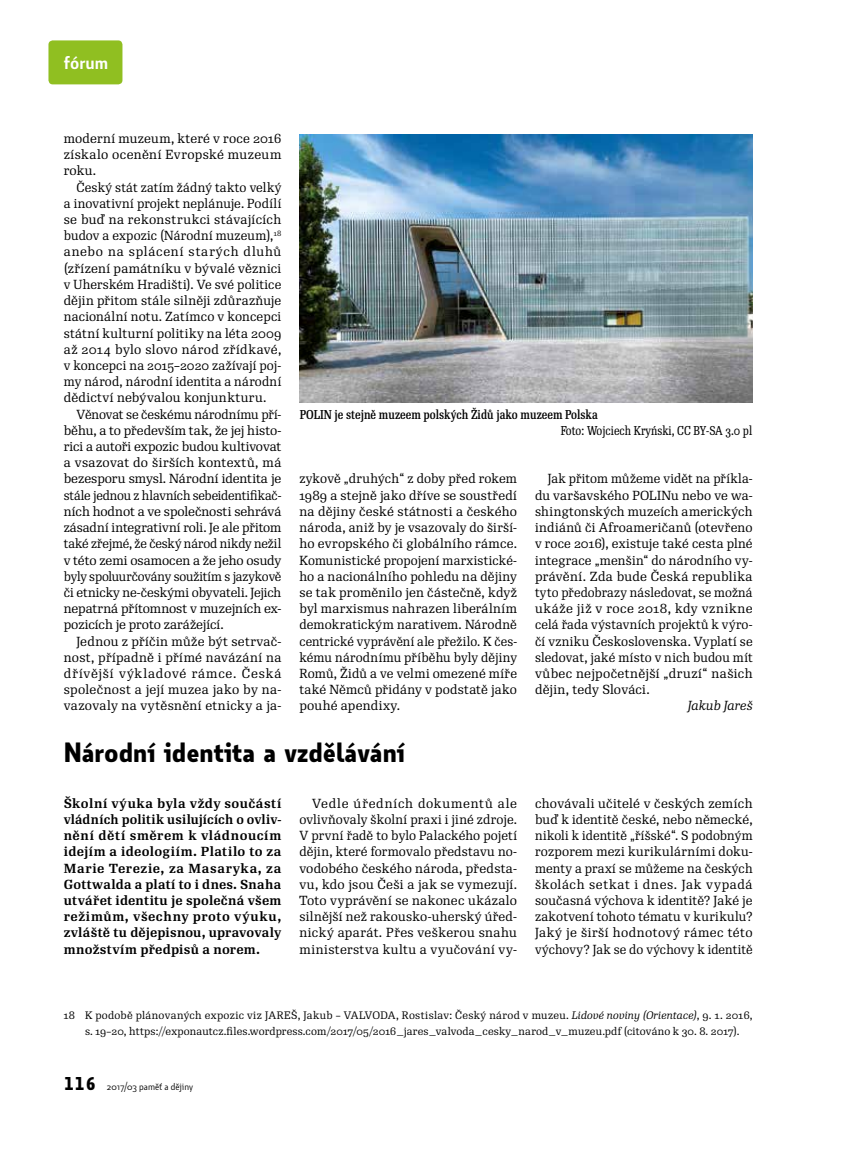
<style>
.page{position:relative;width:859px;height:1149px;background:#fff}
.page>*{position:absolute;margin:0;border:0;box-sizing:border-box;transform-origin:0 0}
.t1{font:700 27px "Botanika Std";color:#000}
.t2{font:600 18px "Botanika Std";letter-spacing:.005em;color:#fff}
.t3{font:12.75px/16.2px "Re Public Std";letter-spacing:.02em;color:#000;text-align:justify}
.t4{font:12.75px/16.2px "Re Public Std";letter-spacing:.02em;color:#000;text-align:justify;scale:.96 1}
.t5{font:700 12.75px/16.2px "Re Public Std";letter-spacing:.01em;color:#000;text-align:justify}
.t6{font:italic 12.75px "Re Public Std";letter-spacing:.005em;color:#000}
.t7{font:500 12.45px "Re Public Std Cond";color:#000}
.t8{font:12.45px "Re Public Std Cond";color:#000}
.t9{font:10.5px/16.2px "Re Public Std";letter-spacing:.015em;color:#000}
.t10{font:9.75px "Botanika Std";color:#000}
.s1{font-style:italic}
.s2{font-family:"Botanika Mono";font-weight:700;font-size:18px}
</style>
<div class="page">
<div style="left:48px;top:40px;width:74px;height:44px;background:#90bf21;border-radius:4px"></div>
<img style="left:300px;top:135px;width:453px;height:267px">
<h2 class="t2" style="left:64px;top:50px;width:46px">fórum</h2>
<p class="t3" style="left:64px;top:130px;width:219px">moderní muzeum, které v roce 2016 získalo ocenění Evropské muzeum roku.</p>
<p class="t3" style="left:64px;top:179px;width:219px;text-indent:13px">Český stát zatím žádný takto velký a inovativní projekt neplánuje. Podílí se buď na rekonstrukci stávajících budov a expozic (Národní muzeum),<sup>18 </sup>anebo na splácení starých dluhů (zřízení památníku v bývalé věznici v Uherském Hradišti). Ve své politice dějin přitom stále silněji zdůrazňuje nacionální notu. Zatímco v koncepci státní kulturní politiky na léta 2009 až 2014 bylo slovo národ zřídkavé, v koncepci na 2015–2020 zažívají poj&shy;my národ, národní identita a národní dědictví nebývalou konjunkturu.</p>
<p class="t3" style="left:64px;top:406px;width:219px;text-indent:13px">Věnovat se českému národnímu pří&shy;běhu, a to především tak, že jej histo&shy;rici a autoři expozic budou kultivovat a vsazovat do širších kontextů, má bezesporu smysl. Národní identita je stále jednou z hlavních sebeidentifikač&shy;ních hodnot a ve společnosti sehrává zásadní integrativní roli. Je ale přitom také zřejmé, že český národ nikdy nežil v této zemi osamocen a že jeho osudy byly spoluurčovány soužitím s jazykově či etnicky ne-českými obyvateli. Jejich nepatrná přítomnost v muzejních ex&shy;pozicích je proto zarážející.</p>
<p class="t3" style="left:64px;top:633px;width:219px;text-indent:13px">Jednou z příčin může být setrvač&shy;nost, případně i přímé navázání na dřívější výkladové rámce. Česká společnost a její muzea jako by na&shy;vazovaly na vytěsnění etnicky a ja-</p>
<p class="t7" style="left:300px;top:406px;width:300px">POLIN je stejně muzeem polských Židů jako muzeem Polska</p>
<p class="t8" style="left:561px;top:422px;width:193px">Foto: Wojciech Kryński, CC BY-SA 3.0 pl</p>
<p class="t3" style="left:299px;top:471px;width:219px">zykově „druhých“ z doby před rokem 1989 a stejně jako dříve se soustředí na dějiny české státnosti a českého národa, aniž by je vsazovaly do širší&shy;ho evropského či globálního rámce.<br>Komunistické propojení marxistické&shy;ho a nacionálního pohledu na dějiny se tak proměnilo jen částečně, když byl marxismus nahrazen liberálním demokratickým narativem. Národně centrické vyprávění ale přežilo. K čes&shy;kému národnímu příběhu byly dějiny Romů, Židů a ve velmi omezené míře také Němců přidány v podstatě jako pouhé apendixy.</p>
<p class="t4" style="left:535px;top:471px;width:228px;text-indent:13px">Jak přitom můžeme vidět na příkla&shy;du varšavského POLINu nebo ve wa&shy;shingtonských muzeích amerických indiánů či Afroameričanů (otevřeno v roce 2016), existuje také cesta plné integrace „menšin“ do národního vy&shy;právění. Zda bude Česká republika tyto předobrazy následovat, se možná ukáže již v roce 2018, kdy vznikne celá řada výstavních projektů k výro&shy;čí vzniku Československa. Vyplatí se sledovat, jaké místo v nich budou mít vůbec nejpočetnější „druzí“ našich dějin, tedy Slováci.</p>
<p class="t6" style="left:688px;top:697px;width:66px">Jakub Jareš</p>
<h1 class="t1" style="left:64px;top:734px;width:343px">Národní identita a vzdělávání</h1>
<p class="t5" style="left:64px;top:794px;width:219px">Školní výuka byla vždy součástí vládních politik usilujících o ovliv&shy;nění dětí směrem k vládnoucím idejím a ideologiím. Platilo to za Marie Terezie, za Masaryka, za Gottwalda a platí to i dnes. Snaha utvářet identitu je společná všem režimům, všechny proto výuku, zvláště tu dějepisnou, upravovaly množstvím předpisů a norem.</p>
<p class="t3" style="left:299px;top:795px;width:219px;text-indent:13px">Vedle úředních dokumentů ale ovlivňovaly školní praxi i jiné zdroje.<br>V první řadě to bylo Palackého pojetí dějin, které formovalo představu no&shy;vodobého českého národa, předsta&shy;vu, kdo jsou Češi a jak se vymezují.<br>Toto vyprávění se nakonec ukázalo silnější než rakousko-uherský úřed&shy;nický aparát. Přes veškerou snahu ministerstva kultu a vyučování vy-</p>
<p class="t3" style="left:535px;top:795px;width:219px">chovávali učitelé v českých zemích buď k identitě české, nebo německé, nikoli k identitě „říšské“. S podobným rozporem mezi kurikulárními doku&shy;menty a praxí se můžeme na českých školách setkat i dnes. Jak vypadá současná výchova k identitě? Jaké je zakotvení tohoto tématu v kurikulu?<br>Jaký je širší hodnotový rámec této výchovy? Jak se do výchovy k identitě</p>
<p class="t9" style="left:85px;top:1006px;width:669px;text-indent:-21px">18 K podobě plánovaných expozic viz JAREŠ, Jakub – VALVODA, Rostislav: Český národ v muzeu. <span class="s1">Lidové noviny (Orientace)</span>, 9. 1. 2016, s. 19–20, https://exponautcz.files.wordpress.com/2017/05/2016_jares_valvoda_cesky_narod_v_muzeu.pdf (citováno k 30. 8. 2017).</p>
<p class="t10" style="left:64px;top:1079px;width:131px"><span class="s2">116</span> 2017/03 paměť a dějiny</p>
</div>
